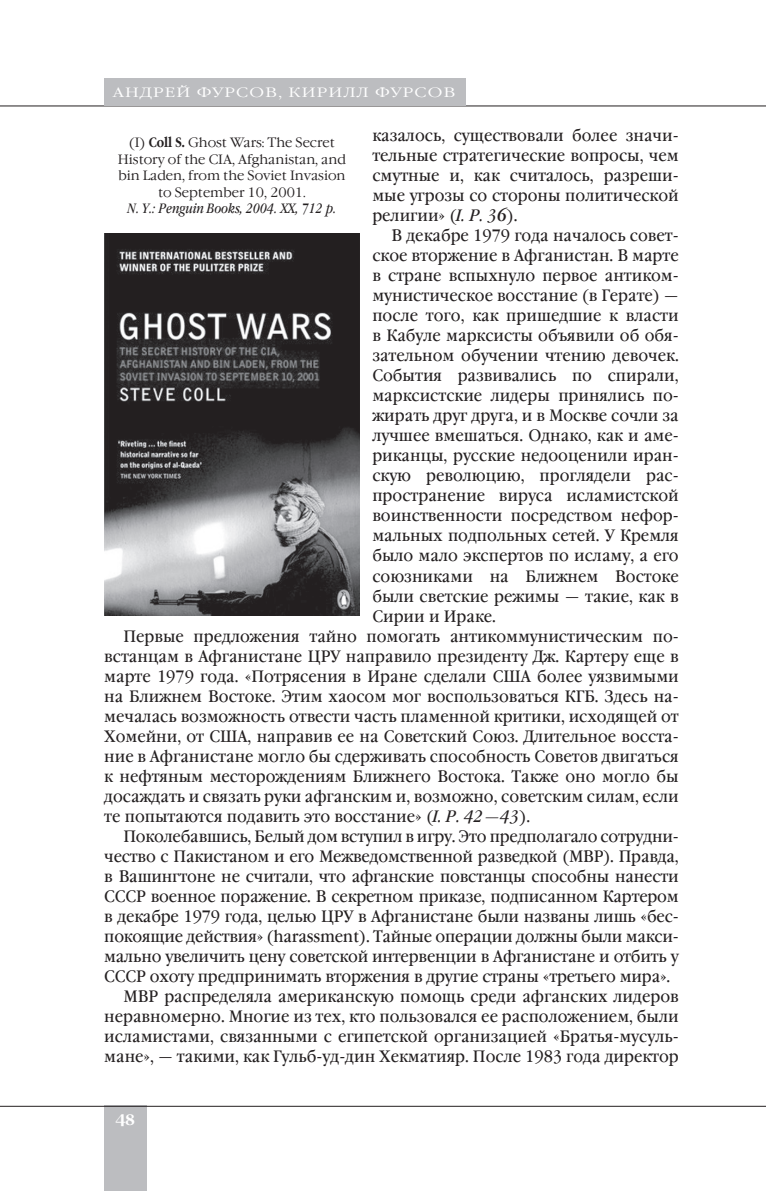
<style>
.page{position:relative;width:766px;height:1191px;background:#fff}
.page>*{position:absolute;margin:0;border:0;box-sizing:border-box;transform-origin:0 0}
.t1{font:16.5px "Garamond Book Narrow C";color:#231f20;scale:1.1 1}
.t2{font:700 15px "Garamond C";color:#fff}
.t3{font:300 13.5px/16.5px "Garamond C";color:#231f20;text-align:center}
.t4{font:300 13.5px "Garamond C";letter-spacing:.075em;color:#fff;scale:1.25 1}
.s1{font-style:italic}
.s2{font-family:"Garamond Narrow C";font-weight:700}
.s3{font-family:"Garamond Book Narrow C";font-weight:400;font-style:italic}
</style>
<div class="page">
<div style="left:104px;top:1106px;width:43px;height:85px;background:#bcbdc0"></div>
<hr style="left:0;top:1106px;width:765px;height:1px;background:#231f20">
<hr style="left:0;top:106px;width:765px;height:1px;background:#231f20">
<div style="left:104px;top:78px;width:362px;height:28px;background:#bcbdc0"></div>
<img style="left:104px;top:233px;width:255px;height:383px">
<p class="t4" style="left:113px;top:87px;width:275px">АНДРЕЙ ФУРСОВ, КИРИЛЛ ФУРСОВ</p>
<p class="t1" style="left:372px;top:128px;width:280px">казалось, существовали более значи-</p>
<p class="t1" style="left:372px;top:148px;width:280px">тельные стратегические вопросы, чем</p>
<p class="t1" style="left:372px;top:168px;width:280px">смутные и, как считалось, разреши-</p>
<p class="t1" style="left:372px;top:188px;width:280px">мые угрозы со стороны политической</p>
<p class="t1" style="left:372px;top:209px;width:133px">религии» (<span class="s1">I. P. 36</span>).</p>
<p class="t1" style="left:391px;top:229px;width:262px">В декабре 1979 года началось совет-</p>
<p class="t1" style="left:372px;top:249px;width:280px">ское вторжение в Афганистан. В марте</p>
<p class="t1" style="left:372px;top:269px;width:280px">в стране вспыхнуло первое антиком-</p>
<p class="t1" style="left:372px;top:289px;width:280px">мунистическое восстание (в Герате) —</p>
<p class="t1" style="left:372px;top:309px;width:280px">после того, как пришедшие к власти</p>
<p class="t1" style="left:372px;top:329px;width:280px">в Кабуле марксисты объявили об обя-</p>
<p class="t1" style="left:372px;top:349px;width:280px">зательном обучении чтению девочек.</p>
<p class="t1" style="left:372px;top:369px;width:280px">События развивались по спирали,</p>
<p class="t1" style="left:372px;top:389px;width:280px">марксистские лидеры принялись по-</p>
<p class="t1" style="left:372px;top:409px;width:280px">жирать друг друга, и в Москве сочли за</p>
<p class="t1" style="left:372px;top:429px;width:280px">лучшее вмешаться. Однако, как и аме-</p>
<p class="t1" style="left:372px;top:449px;width:280px">риканцы, русские недооценили иран-</p>
<p class="t1" style="left:372px;top:469px;width:280px">скую революцию, проглядели рас-</p>
<p class="t1" style="left:372px;top:489px;width:280px">пространение вируса исламистской</p>
<p class="t1" style="left:372px;top:509px;width:280px">воинственности посредством нефор-</p>
<p class="t1" style="left:372px;top:529px;width:280px">мальных подпольных сетей. У Кремля</p>
<p class="t1" style="left:372px;top:549px;width:280px">было мало экспертов по исламу, а его</p>
<p class="t1" style="left:372px;top:569px;width:280px">союзниками на Ближнем Востоке</p>
<p class="t1" style="left:372px;top:589px;width:280px">были светские режимы — такие, как в</p>
<p class="t1" style="left:372px;top:609px;width:114px">Сирии и Ираке.</p>
<p class="t1" style="left:123px;top:629px;width:506px">Первые предложения тайно помогать антикоммунистическим по-</p>
<p class="t1" style="left:104px;top:649px;width:523px">встанцам в Афганистане ЦРУ направило президенту Дж. Картеру еще в</p>
<p class="t1" style="left:104px;top:669px;width:523px">марте 1979 года. «Потрясения в Иране сделали США более уязвимыми</p>
<p class="t1" style="left:104px;top:689px;width:523px">на Ближнем Востоке. Этим хаосом мог воспользоваться КГБ. Здесь на-</p>
<p class="t1" style="left:104px;top:709px;width:523px">мечалась возможность отвести часть пламенной критики, исходящей от</p>
<p class="t1" style="left:104px;top:729px;width:523px">Хомейни, от США, направив ее на Советский Союз. Длительное восста-</p>
<p class="t1" style="left:104px;top:749px;width:523px">ние в Афганистане могло бы сдерживать способность Советов двигаться</p>
<p class="t1" style="left:104px;top:769px;width:523px">к нефтяным месторождениям Ближнего Востока. Также оно могло бы</p>
<p class="t1" style="left:104px;top:789px;width:523px">досаждать и связать руки афганским и, возможно, советским силам, если</p>
<p class="t1" style="left:104px;top:809px;width:388px">те попытаются подавить это восстание» (<span class="s1">I. P. 42—43</span>).</p>
<p class="t1" style="left:123px;top:829px;width:506px">Поколебавшись, Белый дом вступил в игру. Это предполагало сотрудни-</p>
<p class="t1" style="left:104px;top:849px;width:523px">чество с Пакистаном и его Межведомственной разведкой (МВР). Правда,</p>
<p class="t1" style="left:104px;top:869px;width:523px">в Вашингтоне не считали, что афганские повстанцы способны нанести</p>
<p class="t1" style="left:104px;top:889px;width:523px">СССР военное поражение. В секретном приказе, подписанном Картером</p>
<p class="t1" style="left:104px;top:909px;width:523px">в декабре 1979 года, целью ЦРУ в Афганистане были названы лишь «бес-</p>
<p class="t1" style="left:104px;top:929px;width:523px">покоящие действия» (harassment). Тайные операции должны были макси-</p>
<p class="t1" style="left:104px;top:949px;width:523px">мально увеличить цену советской интервенции в Афганистане и отбить у</p>
<p class="t1" style="left:104px;top:969px;width:516px">СССР охоту предпринимать вторжения в другие страны «третьего мира».</p>
<p class="t1" style="left:123px;top:989px;width:506px">МВР распределяла американскую помощь среди афганских лидеров</p>
<p class="t1" style="left:104px;top:1009px;width:523px">неравномерно. Многие из тех, кто пользовался ее расположением, были</p>
<p class="t1" style="left:104px;top:1030px;width:523px">исламистами, связанными с египетской организацией «Братья-мусуль-</p>
<p class="t1" style="left:104px;top:1050px;width:523px">мане», — такими, как Гульб-уд-дин Хекматияр. После 1983 года директор</p>
<p class="t3" style="left:118px;top:135px;width:229px">(I) <span class="s2">Coll S.</span> Ghost Wars: The Secret<br>History of the CIA, Afghanistan, and bin Laden, from the Soviet Invasion to September 10, 2001.<br><span class="s3">N. Y.: Penguin Books, 2004. XX, 712 p.</span></p>
<p class="t2" style="left:116px;top:1113px;width:20px">48</p>
</div>
